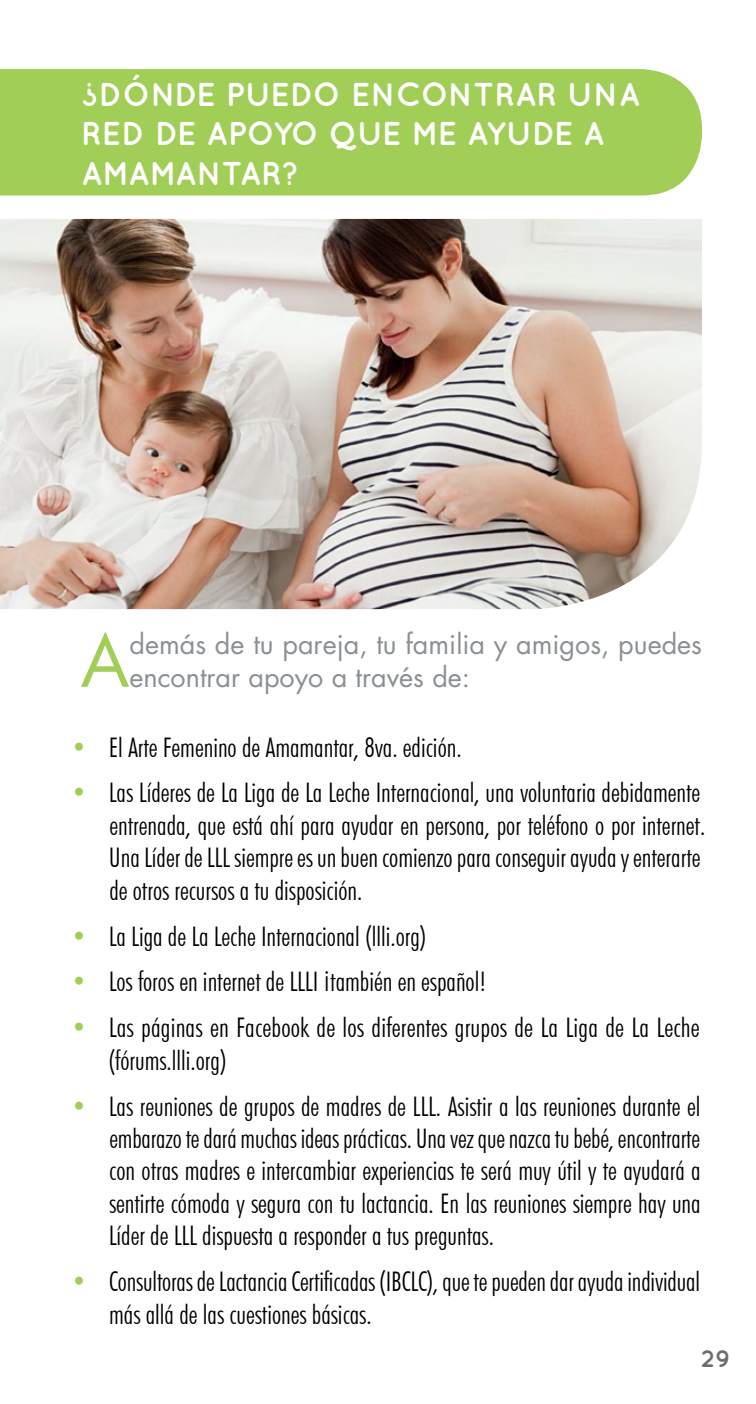
<style>
.page{position:relative;width:756px;height:1404px;background:#fff}
.page>*{position:absolute;margin:0;border:0;box-sizing:border-box;transform-origin:0 0}
.Paragraph_left_justi{font:69.9px "Futura";color:#a1ce57}
.t1{font:700 33px/39.6px "Quicksand";letter-spacing:-.005em;color:#fff}
.Paragraph_left_justi-2{font:300 condensed 27px/32.4px "Futura BT";color:#000}
.Paragraph_left_justi-3{font:27px/32.4px "Futura";color:#8b9094}
.Paragraph_left_justi-4{font:700 24px "Quicksand";color:#6a6d71}
.s1{color:#a1ce57}
</style>
<div class="page">
<div style="left:0;top:69px;width:702px;height:126px;background:#a1ce57"></div>
<img style="left:0;top:219px;width:702px;height:390px">
<p class="t1" style="left:81px;top:73px;width:561px">¿DÓNDE PUEDO ENCONTRAR UNA<br>RED DE APOYO QUE ME AYUDE A<br>AMAMANTAR?</p>
<p class="Paragraph_left_justi" style="left:81px;top:613px;width:50px">A</p>
<p class="Paragraph_left_justi-3" style="left:129px;top:628px;width:574px">demás de tu pareja, tu familia y amigos, puedes encontrar apoyo a través de:</p>
<p class="Paragraph_left_justi-2" style="left:71px;top:731px;width:392px"><span class="s1">•</span> El Arte Femenino de Amamantar, 8va. edición.</p>
<p class="Paragraph_left_justi-2" style="left:109px;top:776px;width:598px;text-indent:-38px"><span class="s1">•</span> Las Líderes de La Liga de La Leche Internacional, una voluntaria debidamente entrenada, que está ahí para ayudar en persona, por teléfono o por internet.<br>Una Líder de LLL siempre es un buen comienzo para conseguir ayuda y enterarte de otros recursos a tu disposición.</p>
<p class="Paragraph_left_justi-2" style="left:71px;top:920px;width:357px"><span class="s1">•</span> La Liga de La Leche Internacional (llli.org)</p>
<p class="Paragraph_left_justi-2" style="left:71px;top:965px;width:417px"><span class="s1">•</span> Los foros en internet de LLLI ¡también en español!</p>
<p class="Paragraph_left_justi-2" style="left:109px;top:1011px;width:593px;text-indent:-37px"><span class="s1">•</span> Las páginas en Facebook de los diferentes grupos de La Liga de La Leche (fórums.llli.org)</p>
<p class="Paragraph_left_justi-2" style="left:109px;top:1090px;width:594px;text-align:justify;text-indent:-38px"><span class="s1">•</span> Las reuniones de grupos de madres de LLL. Asistir a las reuniones durante el embarazo te dará muchas ideas prácticas. Una vez que nazca tu bebé, encontrarte con otras madres e intercambiar experiencias te será muy útil y te ayudará a sentirte cómoda y segura con tu lactancia. En las reuniones siempre hay una Líder de LLL dispuesta a responder a tus preguntas.</p>
<p class="Paragraph_left_justi-2" style="left:109px;top:1265px;width:593px;text-indent:-38px"><span class="s1">•</span> Consultoras de Lactancia Certificadas (IBCLC), que te pueden dar ayuda individual más allá de las cuestiones básicas.</p>
<p class="Paragraph_left_justi-4" style="left:701px;top:1344px;width:31px">29</p>
</div>
